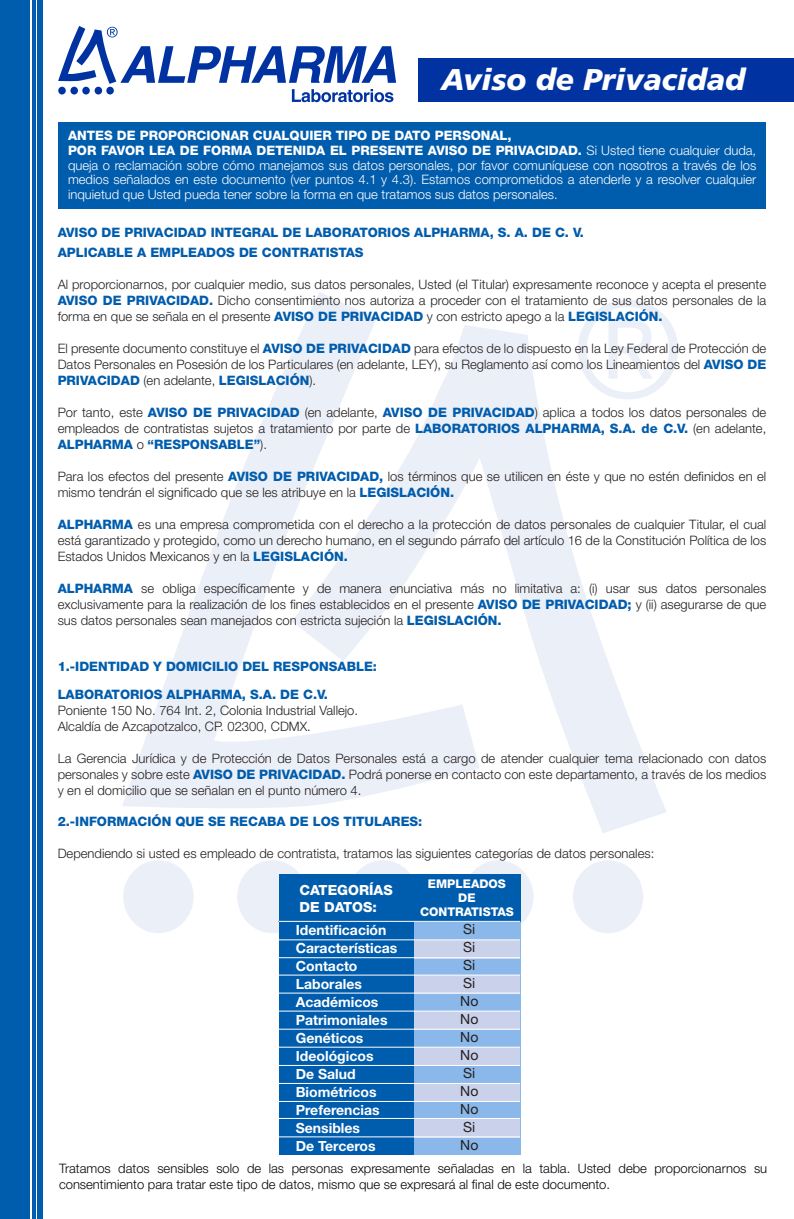
<style>
.page{position:relative;width:794px;height:1219px;background:#fff}
.page>*{position:absolute;margin:0;border:0;box-sizing:border-box;transform-origin:0 0}
.t1{font:italic 900 30px "Frutiger";color:#fff}
.t2{font:700 14px/18px "Helvetica Neue LT Std";color:#fff}
.t3{font:14px/18px "Helvetica Neue LT Std";color:#241f1f}
.t4{font:800 14px/17px "Helvetica Neue LT Std";color:#fff}
.t5{font:300 13px/16px "Helvetica Neue LT Std";color:#241f1f;text-align:justify}
.t6{font:300 13px/14.7px "Helvetica Neue LT Std";color:#fff}
.t7{font:800 13px/20px "Helvetica Neue LT Std";color:#005cac}
.t8{font:300 13px/15.6px "Helvetica Neue LT Std";color:#05060b}
.t9{font:800 12px/14px "Helvetica Neue LT Std";color:#fff;text-align:center}
.s1{font-weight:800}
.s2{font-weight:800;color:#005cac}
</style>
<div class="page">
<svg style="left:122px;top:292px;width:254px;height:516px"></svg>
<div style="left:123px;top:860px;width:71px;height:73px;background:#ebeff7;border-radius:50%"></div>
<div style="left:237px;top:860px;width:70px;height:73px;background:#ebeff7;border-radius:50%"></div>
<div style="left:348px;top:860px;width:70px;height:73px;background:#ebeff7;border-radius:50%"></div>
<div style="left:463px;top:860px;width:70px;height:73px;background:#ebeff7;border-radius:50%"></div>
<div style="left:573px;top:860px;width:70px;height:73px;background:#ebeff7;border-radius:50%"></div>
<svg style="left:291px;top:325px;width:375px;height:508px"></svg>
<svg style="left:577px;top:300px;width:101px;height:99px"></svg>
<div style="left:58px;top:122px;width:707px;height:86px;background:#005cac"></div>
<hr style="left:32px;top:0;width:4px;height:1219px;background:#005cac">
<div style="left:0;top:0;width:30px;height:1219px;background:#005cac"></div>
<div style="left:38px;top:0;width:5px;height:1219px;background:#005cac"></div>
<div style="left:418px;top:58px;width:376px;height:43px;background:#0033a1"></div>
<svg style="left:58px;top:26px;width:338px;height:76px"></svg>
<div style="left:404px;top:922px;width:116px;height:232px;background:#8ab8ea"></div>
<div style="left:337px;top:940px;width:183px;height:18px;background:#cad1ea"></div>
<div style="left:337px;top:975px;width:183px;height:18px;background:#cad1ea"></div>
<div style="left:337px;top:1011px;width:183px;height:18px;background:#cad1ea"></div>
<div style="left:337px;top:1047px;width:183px;height:18px;background:#cad1ea"></div>
<div style="left:337px;top:1083px;width:183px;height:18px;background:#cad1ea"></div>
<div style="left:337px;top:1119px;width:183px;height:18px;background:#cad1ea"></div>
<div style="left:279px;top:921px;width:134px;height:233px;background:#005cac"></div>
<div style="left:279px;top:874px;width:241px;height:47px;background:#005cac"></div>
<hr style="left:278px;top:921px;width:242px;height:1px;background:#005cac">
<hr style="left:279px;top:921px;width:241px;height:1px;background:#fff">
<hr style="left:276px;top:939px;width:244px;height:1px;background:#fff">
<hr style="left:276px;top:957px;width:244px;height:1px;background:#fff">
<hr style="left:276px;top:975px;width:244px;height:1px;background:#fff">
<hr style="left:276px;top:993px;width:244px;height:1px;background:#fff">
<hr style="left:276px;top:1011px;width:244px;height:1px;background:#fff">
<hr style="left:276px;top:1029px;width:244px;height:1px;background:#fff">
<hr style="left:276px;top:1047px;width:244px;height:1px;background:#fff">
<hr style="left:276px;top:1065px;width:244px;height:1px;background:#fff">
<hr style="left:276px;top:1101px;width:244px;height:1px;background:#fff">
<hr style="left:276px;top:1118px;width:244px;height:1px;background:#fff">
<hr style="left:276px;top:1083px;width:244px;height:1px;background:#fff">
<hr style="left:276px;top:1136px;width:244px;height:1px;background:#fff">
<h1 class="t1" style="left:441px;top:62px;width:305px">Aviso de Privacidad</h1>
<p class="t6" style="left:68px;top:128px;width:690px"><span class="s1">ANTES DE PROPORCIONAR CUALQUIER TIPO DE DATO PERSONAL,<br>POR FAVOR LEA DE FORMA DETENIDA EL PRESENTE AVISO DE PRIVACIDAD.</span> Si Usted tiene cualquier duda, queja o reclamación sobre cómo manejamos sus datos personales, por favor comuníquese con nosotros a través de los medios señalados en este documento (ver puntos 4.1 y 4.3). Estamos comprometidos a atenderle y a resolver cualquier inquietud que Usted pueda tener sobre la forma en que tratamos sus datos personales.</p>
<p class="t7" style="left:58px;top:222px;width:528px">AVISO DE PRIVACIDAD INTEGRAL DE LABORATORIOS ALPHARMA, S. A. DE C. V.<br>APLICABLE A EMPLEADOS DE CONTRATISTAS</p>
<p class="t5" style="left:58px;top:276px;width:710px">Al proporcionarnos, por cualquier medio, sus datos personales, Usted (el Titular) expresamente reconoce y acepta el presente <span class="s2">AVISO DE PRIVACIDAD.</span> Dicho consentimiento nos autoriza a proceder con el tratamiento de sus datos personales de la forma en que se señala en el presente <span class="s2">AVISO DE PRIVACIDAD</span> y con estricto apego a la <span class="s2">LEGISLACIÓN.</span></p>
<p class="t5" style="left:58px;top:340px;width:710px">El presente documento constituye el <span class="s2">AVISO DE PRIVACIDAD</span> para efectos de lo dispuesto en la Ley Federal de Protección de Datos Personales en Posesión de los Particulares (en adelante, LEY), su Reglamento así como los Lineamientos del <span class="s2">AVISO DE PRIVACIDAD</span> (en adelante, <span class="s2">LEGISLACIÓN</span>).</p>
<p class="t5" style="left:58px;top:404px;width:710px">Por tanto, este <span class="s2">AVISO DE PRIVACIDAD</span> (en adelante, <span class="s2">AVISO DE PRIVACIDAD</span>) aplica a todos los datos personales de empleados de contratistas sujetos a tratamiento por parte de <span class="s2">LABORATORIOS ALPHARMA, S.A. de C.V.</span> (en adelante, <span class="s2">ALPHARMA</span> o <span class="s2">“RESPONSABLE”</span>).</p>
<p class="t5" style="left:58px;top:468px;width:710px">Para los efectos del presente <span class="s2">AVISO DE PRIVACIDAD,</span> los términos que se utilicen en éste y que no estén definidos en el mismo tendrán el significado que se les atribuye en la <span class="s2">LEGISLACIÓN.</span></p>
<p class="t5" style="left:58px;top:516px;width:710px"><span class="s2">ALPHARMA</span> es una empresa comprometida con el derecho a la protección de datos personales de cualquier Titular, el cual está garantizado y protegido, como un derecho humano, en el segundo párrafo del artículo 16 de la Constitución Política de los Estados Unidos Mexicanos y en la <span class="s2">LEGISLACIÓN.</span></p>
<p class="t5" style="left:58px;top:580px;width:710px"><span class="s2">ALPHARMA</span> se obliga específicamente y de manera enunciativa más no limitativa a: (i) usar sus datos personales exclusivamente para la realización de los fines establecidos en el presente <span class="s2">AVISO DE PRIVACIDAD;</span> y (ii) asegurarse de que sus datos personales sean manejados con estricta sujeción la <span class="s2">LEGISLACIÓN.</span></p>
<p class="t7" style="left:58px;top:652px;width:321px;line-height:28px">1.-IDENTIDAD Y DOMICILIO DEL RESPONSABLE:<br>LABORATORIOS ALPHARMA, S.A. DE C.V.</p>
<p class="t5" style="left:58px;top:702px;width:302px">Poniente 150 No. 764 Int. 2, Colonia Industrial Vallejo.<br>Alcaldía de Azcapotzalco, CP. 02300, CDMX.</p>
<p class="t5" style="left:58px;top:750px;width:710px">La Gerencia Jurídica y de Protección de Datos Personales está a cargo de atender cualquier tema relacionado con datos personales y sobre este <span class="s2">AVISO DE PRIVACIDAD.</span> Podrá ponerse en contacto con este departamento, a través de los medios y en el domicilio que se señalan en el punto número 4.</p>
<p class="t7" style="left:58px;top:812px;width:366px">2.-INFORMACIÓN QUE SE RECABA DE LOS TITULARES:</p>
<p class="t5" style="left:58px;top:846px;width:598px">Dependiendo si usted es empleado de contratista, tratamos las siguientes categorías de datos personales:</p>
<p class="t9" style="left:420px;top:876px;width:95px">EMPLEADOS<br>DE<br>CONTRATISTAS</p>
<p class="t4" style="left:299px;top:881px;width:95px">CATEGORÍAS<br>DE DATOS:</p>
<p class="t2" style="left:296px;top:920px;width:103px">Identificación<br>Características<br>Contacto<br>Laborales<br>Académicos<br>Patrimoniales<br>Genéticos<br>Ideológicos<br>De Salud<br>Biométricos<br>Preferencias<br>Sensibles<br>De Terceros</p>
<p class="t3" style="left:460px;top:920px;width:20px">Si<br>Si<br>Si<br>Si<br>No<br>No<br>No<br>No<br>Si<br>No<br>No<br>Si<br>No</p>
<p class="t8" style="left:59px;top:1160px;width:709px">Tratamos datos sensibles solo de las personas expresamente señaladas en la tabla. Usted debe proporcionarnos su consentimiento para tratar este tipo de datos, mismo que se expresará al final de este documento.</p>
</div>
